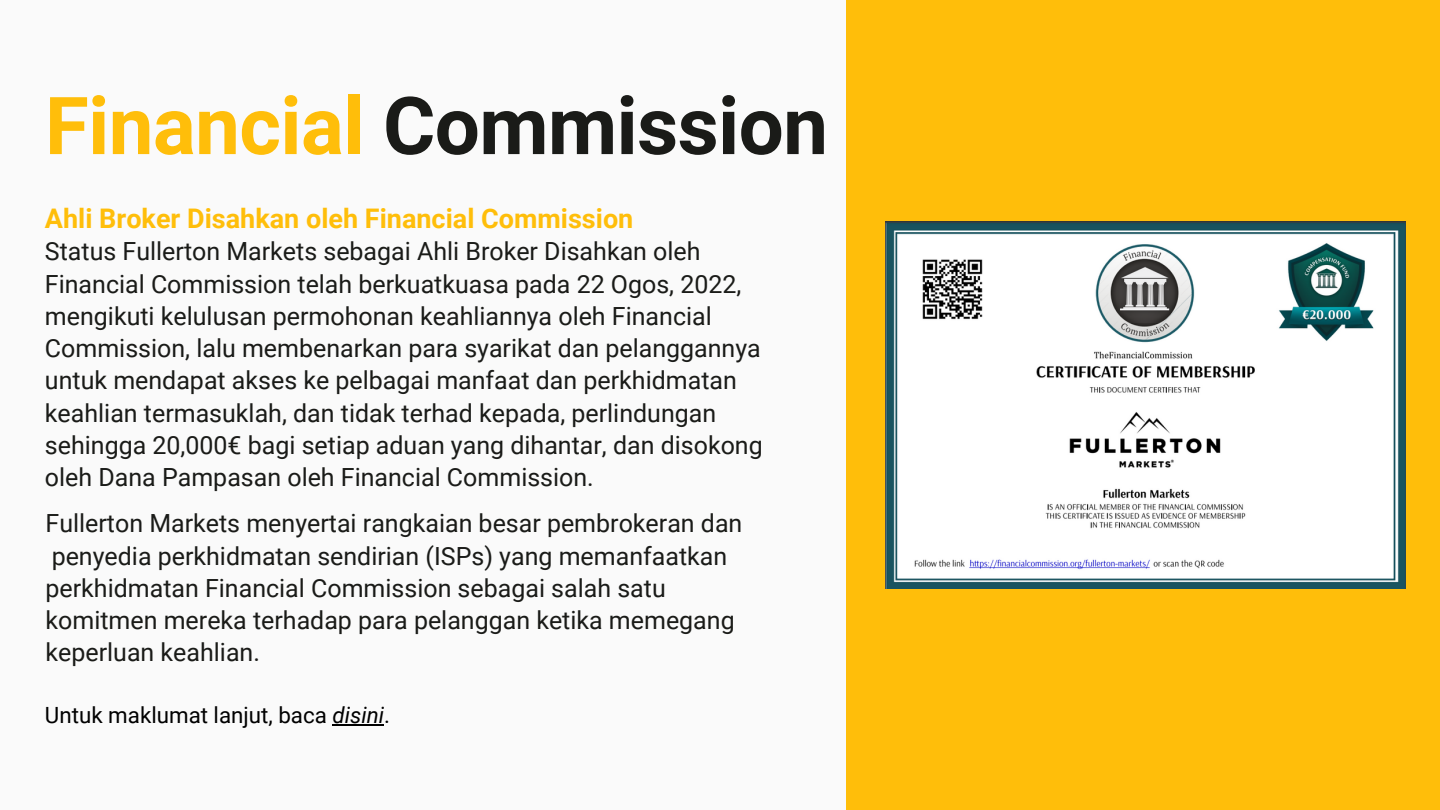
<style>
.page{position:relative;width:1440px;height:810px;background:#ffbe0a}
.page>*{position:absolute;margin:0;border:0;box-sizing:border-box;transform-origin:0 0}
.t1{font:700 80px "Roboto";letter-spacing:-.01em;color:#1a1b18}
.t2{font:700 27px "Roboto";color:#ffbe0a}
.t3{font:25px/32.2px "Roboto";color:#1a1b18}
.t4{font:22.4px "Roboto";color:#000}
.s1{color:#ffbe0a}
.s2{font-style:italic}
</style>
<div class="page">
<div style="left:0;top:0;width:845px;height:810px;background:#fafafa"></div>
<img style="left:886px;top:221px;width:520px;height:368px">
<hr style="left:333px;top:725px;width:51px;height:1px;background:#000">
<h1 class="t1" style="left:45px;top:80px;width:785px"><span class="s1">Financial</span> Commission</h1>
<p class="t2" style="left:45px;top:203px;width:590px">Ahli Broker Disahkan oleh Financial Commission</p>
<p class="t3" style="left:45px;top:236px;width:719px">Status Fullerton Markets sebagai Ahli Broker Disahkan oleh Financial Commission telah berkuatkuasa pada 22 Ogos, 2022, mengikuti kelulusan permohonan keahliannya oleh Financial Commission, lalu membenarkan para syarikat dan pelanggannya untuk mendapat akses ke pelbagai manfaat dan perkhidmatan keahlian termasuklah, dan tidak terhad kepada, perlindungan sehingga 20,000€ bagi setiap aduan yang dihantar, dan disokong oleh Dana Pampasan oleh Financial Commission.</p>
<p class="t3" style="left:46px;top:508px;width:698px">Fullerton Markets menyertai rangkaian besar pembrokeran dan penyedia perkhidmatan sendirian (ISPs) yang memanfaatkan perkhidmatan Financial Commission sebagai salah satu komitmen mereka terhadap para pelanggan ketika memegang keperluan keahlian.</p>
<p class="t4" style="left:45px;top:702px;width:347px">Untuk maklumat lanjut, baca <span class="s2">disini</span>.</p>
</div>
